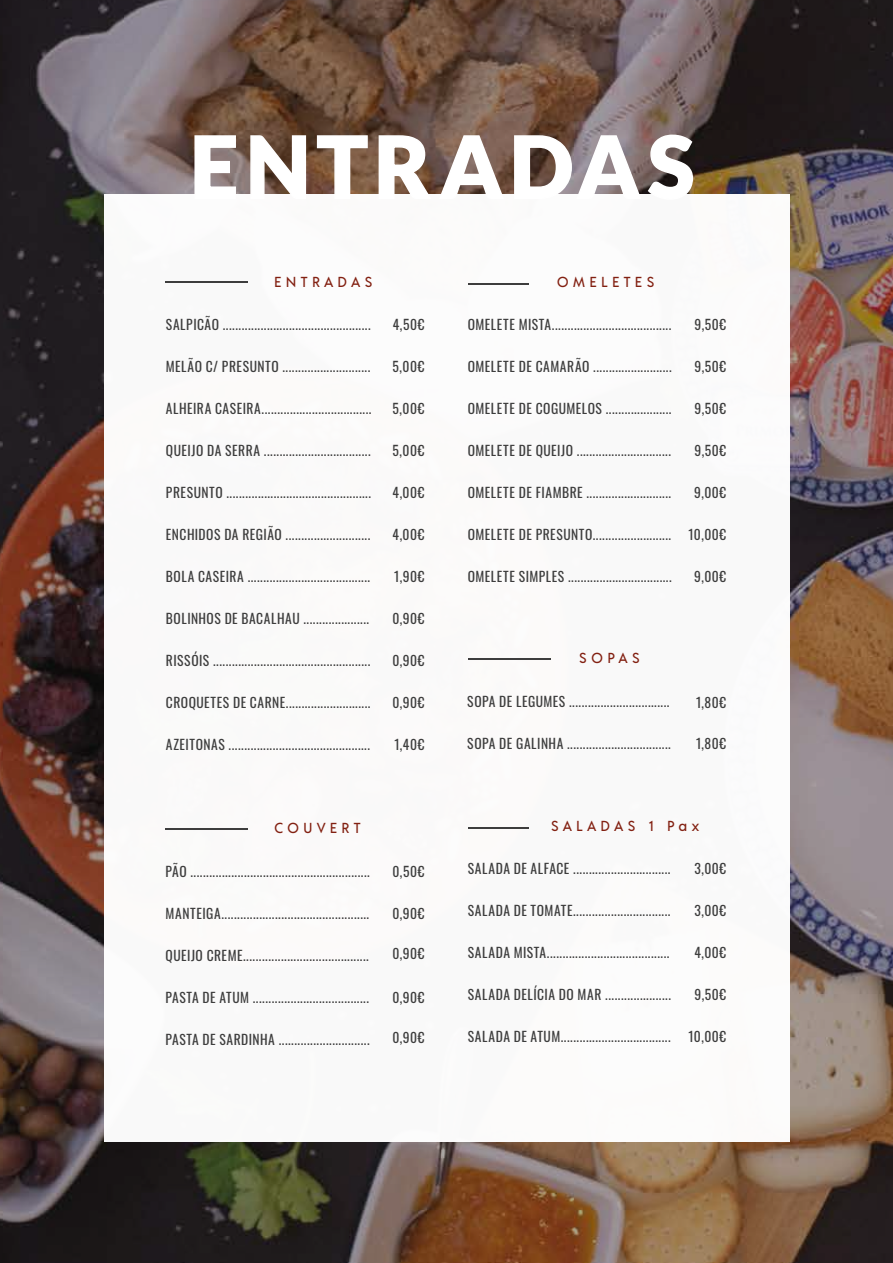
<style>
.page{position:relative;width:893px;height:1263px;background:#fff}
.page>*{position:absolute;margin:0;border:0;box-sizing:border-box;transform-origin:0 0}
.t1{font:900 85.5px "Lato";letter-spacing:.08em;color:#fff}
.t2{font:500 14.55px "Acre";letter-spacing:.3em;color:#822011}
.t3{font:13.5px "Oswald";letter-spacing:.035em;color:#3d3d3d}
</style>
<div class="page">
<img style="left:0;top:0;width:893px;height:1263px">
<div style="left:103px;top:195px;width:686px;height:947px;background:#fff"></div>
<svg style="left:194px;top:135px;width:43px;height:60px;background:#9a8b88"></svg>
<svg style="left:250px;top:134px;width:57px;height:61px;background:#7c6355"></svg>
<svg style="left:316px;top:135px;width:53px;height:60px;background:#876954"></svg>
<svg style="left:378px;top:134px;width:127px;height:61px;background:#876d60"></svg>
<svg style="left:513px;top:134px;width:181px;height:61px;background:#80716f"></svg>
<hr style="left:166px;top:828px;width:82px;height:1px;background:#3d3d3d">
<hr style="left:166px;top:281px;width:82px;height:2px;background:#3d3d3d">
<hr style="left:469px;top:283px;width:60px;height:1px;background:#3d3d3d">
<hr style="left:469px;top:658px;width:82px;height:2px;background:#3d3d3d">
<hr style="left:469px;top:827px;width:60px;height:1px;background:#3d3d3d">
<h1 class="t1" style="left:190px;top:117px;width:506px">ENTRADAS</h1>
<p class="t2" style="left:274px;top:271px;width:100px">ENTRADAS</p>
<p class="t2" style="left:557px;top:272px;width:99px">OMELETES</p>
<p class="t3" style="left:166px;top:312px;width:206px">SALPICÃO ...............................................</p>
<p class="t3" style="left:166px;top:354px;width:206px">MELÃO C/ PRESUNTO ............................</p>
<p class="t3" style="left:166px;top:396px;width:207px">ALHEIRA CASEIRA...................................</p>
<p class="t3" style="left:166px;top:438px;width:206px">QUEIJO DA SERRA ..................................</p>
<p class="t3" style="left:166px;top:480px;width:207px">PRESUNTO ..............................................</p>
<p class="t3" style="left:166px;top:522px;width:206px">ENCHIDOS DA REGIÃO ...........................</p>
<p class="t3" style="left:166px;top:564px;width:206px">BOLA CASEIRA .......................................</p>
<p class="t3" style="left:166px;top:606px;width:205px">BOLINHOS DE BACALHAU .....................</p>
<p class="t3" style="left:166px;top:648px;width:206px">RISSÓIS ..................................................</p>
<p class="t3" style="left:166px;top:690px;width:206px">CROQUETES DE CARNE...........................</p>
<p class="t3" style="left:166px;top:732px;width:206px">AZEITONAS .............................................</p>
<p class="t3" style="left:393px;top:312px;width:33px">4,50€</p>
<p class="t3" style="left:393px;top:354px;width:33px">5,00€</p>
<p class="t3" style="left:393px;top:396px;width:33px">5,00€</p>
<p class="t3" style="left:393px;top:438px;width:33px">5,00€</p>
<p class="t3" style="left:393px;top:480px;width:33px">4,00€</p>
<p class="t3" style="left:393px;top:522px;width:33px">4,00€</p>
<p class="t3" style="left:394px;top:564px;width:32px">1,90€</p>
<p class="t3" style="left:392px;top:606px;width:34px">0,90€</p>
<p class="t3" style="left:392px;top:648px;width:34px">0,90€</p>
<p class="t3" style="left:392px;top:690px;width:34px">0,90€</p>
<p class="t3" style="left:394px;top:732px;width:32px">1,40€</p>
<p class="t3" style="left:468px;top:312px;width:205px">OMELETE MISTA......................................</p>
<p class="t3" style="left:468px;top:354px;width:205px">OMELETE DE CAMARÃO .........................</p>
<p class="t3" style="left:468px;top:396px;width:205px">OMELETE DE COGUMELOS .....................</p>
<p class="t3" style="left:468px;top:438px;width:205px">OMELETE DE QUEIJO ..............................</p>
<p class="t3" style="left:468px;top:480px;width:205px">OMELETE DE FIAMBRE ...........................</p>
<p class="t3" style="left:468px;top:522px;width:205px">OMELETE DE PRESUNTO.........................</p>
<p class="t3" style="left:468px;top:564px;width:205px">OMELETE SIMPLES .................................</p>
<p class="t3" style="left:694px;top:312px;width:33px">9,50€</p>
<p class="t3" style="left:694px;top:354px;width:33px">9,50€</p>
<p class="t3" style="left:694px;top:396px;width:33px">9,50€</p>
<p class="t3" style="left:694px;top:438px;width:33px">9,50€</p>
<p class="t3" style="left:694px;top:480px;width:34px">9,00€</p>
<p class="t3" style="left:688px;top:522px;width:39px">10,00€</p>
<p class="t3" style="left:694px;top:564px;width:34px">9,00€</p>
<p class="t2" style="left:579px;top:648px;width:62px">SOPAS</p>
<p class="t3" style="left:467px;top:690px;width:204px">SOPA DE LEGUMES ................................</p>
<p class="t3" style="left:467px;top:732px;width:205px">SOPA DE GALINHA .................................</p>
<p class="t3" style="left:696px;top:690px;width:32px">1,80€</p>
<p class="t3" style="left:696px;top:732px;width:32px">1,80€</p>
<p class="t2" style="left:274px;top:818px;width:88px">COUVERT</p>
<p class="t3" style="left:166px;top:859px;width:206px">PÃO .........................................................</p>
<p class="t3" style="left:166px;top:901px;width:205px">MANTEIGA...............................................</p>
<p class="t3" style="left:166px;top:943px;width:205px">QUEIJO CREME........................................</p>
<p class="t3" style="left:166px;top:985px;width:205px">PASTA DE ATUM .....................................</p>
<p class="t3" style="left:166px;top:1027px;width:206px">PASTA DE SARDINHA .............................</p>
<p class="t3" style="left:393px;top:859px;width:34px">0,50€</p>
<p class="t3" style="left:392px;top:901px;width:34px">0,90€</p>
<p class="t3" style="left:392px;top:942px;width:34px">0,90€</p>
<p class="t3" style="left:392px;top:985px;width:34px">0,90€</p>
<p class="t3" style="left:392px;top:1026px;width:34px">0,90€</p>
<p class="t2" style="left:551px;top:816px;width:150px">SALADAS 1 Pax</p>
<p class="t3" style="left:468px;top:856px;width:204px">SALADA DE ALFACE ...............................</p>
<p class="t3" style="left:468px;top:898px;width:204px">SALADA DE TOMATE...............................</p>
<p class="t3" style="left:468px;top:940px;width:203px">SALADA MISTA.......................................</p>
<p class="t3" style="left:468px;top:982px;width:205px">SALADA DELÍCIA DO MAR .....................</p>
<p class="t3" style="left:468px;top:1024px;width:204px">SALADA DE ATUM...................................</p>
<p class="t3" style="left:694px;top:856px;width:33px">3,00€</p>
<p class="t3" style="left:694px;top:898px;width:33px">3,00€</p>
<p class="t3" style="left:694px;top:940px;width:33px">4,00€</p>
<p class="t3" style="left:694px;top:982px;width:33px">9,50€</p>
<p class="t3" style="left:688px;top:1024px;width:39px">10,00€</p>
</div>
